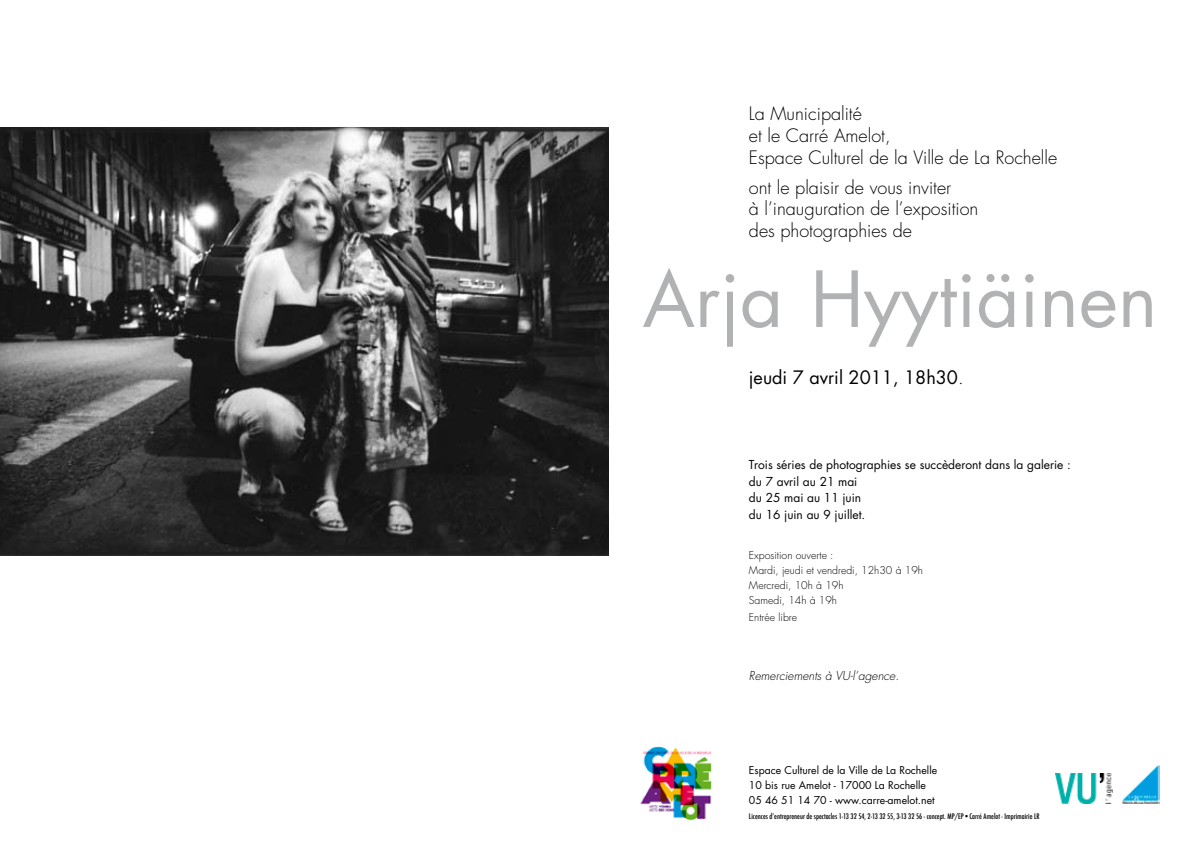
<style>
.page{position:relative;width:1200px;height:862px;background:#fff}
.page>*{position:absolute;margin:0;border:0;box-sizing:border-box;transform-origin:0 0}
.t1{font:75px "Futura";color:#b1b2b4}
.t2{font:300 18px/21.6px "Futura";color:#000}
.t3{font:18px "Futura";color:#000}
.t4{font:12px/16.5px "Futura";color:#000}
.t5{font:italic 300 12px "Futura";color:#000}
.t6{font:10.5px/15px "Futura";color:#000}
.t7{font:300 10.5px/15px "Futura";color:#000}
.t8{font:500 condensed 7.5px "Futura";color:#000}
.s1{font-weight:300}
</style>
<div class="page">
<img style="left:640px;top:746px;width:72px;height:75px">
<img style="left:1122px;top:765px;width:36px;height:38px">
<img style="left:1055px;top:773px;width:56px;height:30px">
<img style="left:0;top:128px;width:608px;height:427px">
<p class="t2" style="left:748px;top:103px;width:310px">La Municipalité<br>et le Carré Amelot,<br>Espace Culturel de la Ville de La Rochelle</p>
<p class="t2" style="left:748px;top:176px;width:231px">ont le plaisir de vous inviter<br>à l’inauguration de l’exposition des photographies de</p>
<h1 class="t1" style="left:642px;top:247px;width:516px">Arja Hyytiäinen</h1>
<p class="t3" style="left:748px;top:365px;width:216px">jeudi 7 avril 2011, 18h30<span class="s1">.</span></p>
<p class="t4" style="left:748px;top:456px;width:323px">Trois séries de photographies se succèderont dans la galerie : du 7 avril au 21 mai<br>du 25 mai au 11 juin<br>du 16 juin au 9 juillet.</p>
<p class="t7" style="left:748px;top:547px;width:176px">Exposition ouverte :<br>Mardi, jeudi et vendredi, 12h30 à 19h<br>Mercredi, 10h à 19h<br>Samedi, 14h à 19h</p>
<p class="t7" style="left:748px;top:609px;width:50px">Entrée libre</p>
<p class="t5" style="left:748px;top:667px;width:152px">Remerciements à VU-l’agence.</p>
<p class="t6" style="left:748px;top:761px;width:190px">Espace Culturel de la Ville de La Rochelle<br>10 bis rue Amelot - 17000 La Rochelle<br>05 46 51 14 70 - www.carre-amelot.net</p>
<p class="t8" style="left:748px;top:810px;width:292px">Licences d’entrepreneur de spectacles 1-13 32 54, 2-13 32 55, 3-13 32 56 - concept. MP/EP•Carré Amelot - Imprimairie LR</p>
</div>
